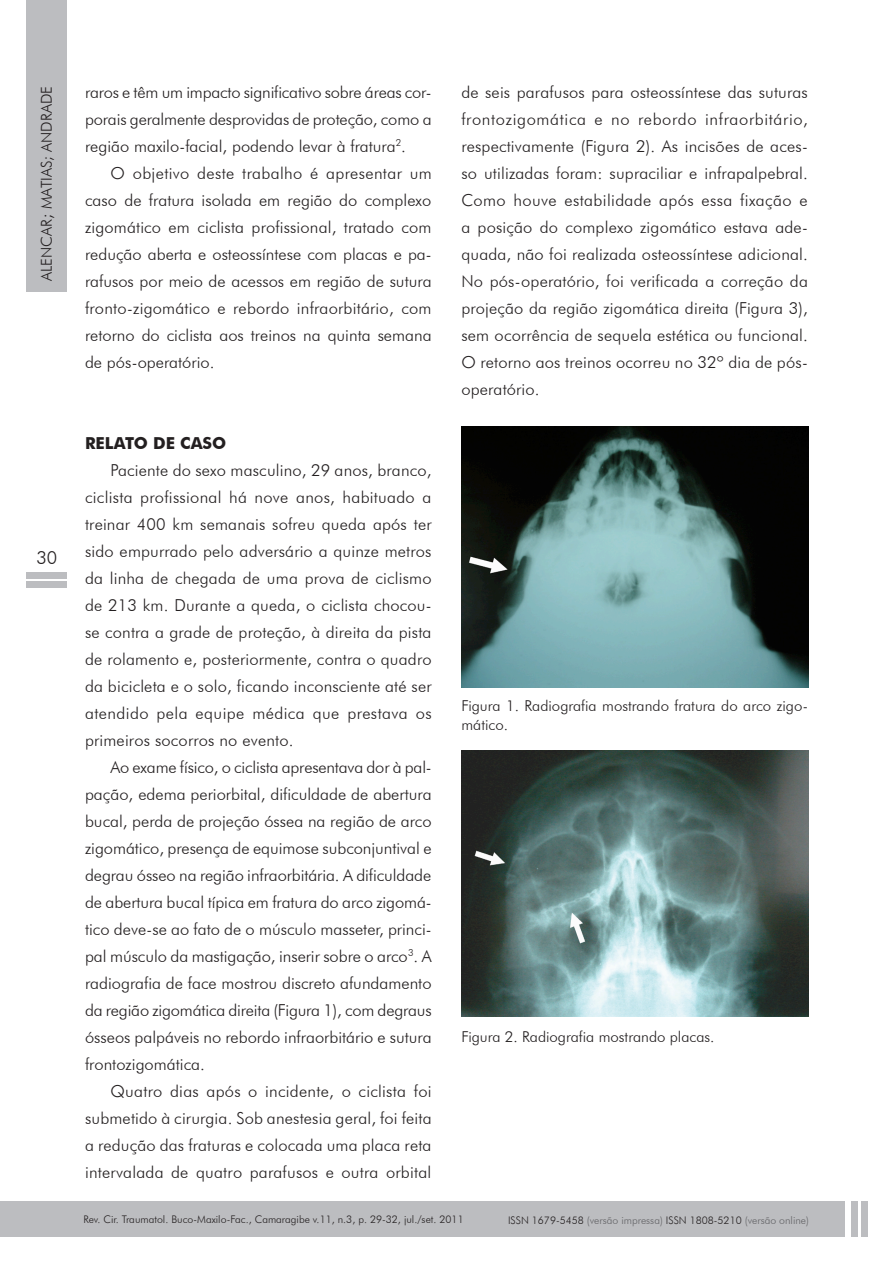
<style>
.page{position:relative;width:893px;height:1263px;background:#fff}
.page>*{position:absolute;margin:0;border:0;box-sizing:border-box;transform-origin:0 0}
.t1{font:300 18px "Futura BT";color:#231f20}
.CORPO{font:300 16.5px/27px "Futura BT";letter-spacing:.005em;color:#231f20;text-align:justify}
.SUBTITULO{font:700 16.5px "Futura BT";color:#231f20}
.LEGENDA{font:300 15px/19.5px "Futura BT";color:#231f20}
.t2{font:300 10.5px "Futura BT";color:#231f20}
.t3{font:300 10.5px "Futura BT";color:#636366}
.s1{font-size:16.5px}
.s2{color:#231f20}
</style>
<div class="page">
<div style="left:27px;top:0;width:40px;height:291px;background:#bcbdc0"></div>
<div style="left:0;top:1201px;width:845px;height:35px;background:#bcbdc0"></div>
<div style="left:861px;top:1201px;width:6px;height:35px;background:#bcbdc0"></div>
<div style="left:851px;top:1201px;width:6px;height:35px;background:#bcbdc0"></div>
<div style="left:26px;top:582px;width:41px;height:6px;background:#bcbdc0"></div>
<div style="left:26px;top:572px;width:41px;height:6px;background:#bcbdc0"></div>
<img style="left:461px;top:427px;width:348px;height:260px">
<img style="left:461px;top:750px;width:347px;height:267px">
<p class="LEGENDA" style="left:37px;top:281px;width:194px;rotate:-90deg">Alencar<span class="s1">;</span> Matias; Andrade</p>
<p class="CORPO" style="left:85px;top:78px;width:348px">raros e têm um impacto significativo sobre áreas cor&shy;porais geralmente desprovidas de proteção, como a região maxilo-facial, podendo levar à fratura<sup>2</sup>.</p>
<p class="CORPO" style="left:85px;top:159px;width:348px;text-indent:26px">O objetivo deste trabalho é apresentar um caso de fratura isolada em região do complexo zigomático em ciclista profissional, tratado com redução aberta e osteossíntese com placas e pa&shy;rafusos por meio de acessos em região de sutura fronto-zigomático e rebordo infraorbitário, com retorno do ciclista aos treinos na quinta semana de pós-operatório.</p>
<p class="t1" style="left:36px;top:546px;width:22px">30</p>
<p class="SUBTITULO" style="left:85px;top:433px;width:41px">RELATO</p>
<p class="SUBTITULO" style="left:153px;top:433px;width:51px">DE CASO</p>
<p class="CORPO" style="left:85px;top:456px;width:348px;text-indent:26px">Paciente do sexo masculino, 29 anos, branco, ciclista profissional há nove anos, habituado a treinar 400 km semanais sofreu queda após ter sido empurrado pelo adversário a quinze metros da linha de chegada de uma prova de ciclismo de 213 km. Durante a queda, o ciclista chocou&shy;se contra a grade de proteção, à direita da pista de rolamento e, posteriormente, contra o quadro da bicicleta e o solo, ficando inconsciente até ser atendido pela equipe médica que prestava os primeiros socorros no evento.</p>
<p class="CORPO" style="left:85px;top:753px;width:348px;text-indent:26px">Ao exame físico, o ciclista apresentava dor à pal&shy;pação, edema periorbital, dificuldade de abertura bucal, perda de projeção óssea na região de arco zigomático, presença de equimose subconjuntival e degrau ósseo na região infraorbitária. A dificuldade de abertura bucal típica em fratura do arco zigomá&shy;tico deve-se ao fato de o músculo masseter, princi&shy;pal músculo da mastigação, inserir sobre o arco<sup>3</sup>. A radiografia de face mostrou discreto afundamento da região zigomática direita (Figura 1), com degraus ósseos palpáveis no rebordo infraorbitário e sutura frontozigomática.</p>
<p class="CORPO" style="left:85px;top:1077px;width:348px;text-indent:26px">Quatro dias após o incidente, o ciclista foi submetido à cirurgia. Sob anestesia geral, foi feita a redução das fraturas e colocada uma placa reta intervalada de quatro parafusos e outra orbital</p>
<p class="CORPO" style="left:461px;top:78px;width:348px">de seis parafusos para osteossíntese das suturas frontozigomática e no rebordo infraorbitário, respectivamente (Figura 2). As incisões de aces&shy;so utilizadas foram: supraciliar e infrapalpebral.<br>Como houve estabilidade após essa fixação e a posição do complexo zigomático estava ade&shy;quada, não foi realizada osteossíntese adicional.<br>No pós-operatório, foi verificada a correção da projeção da região zigomática direita (Figura 3), sem ocorrência de sequela estética ou funcional.<br>O retorno aos treinos ocorreu no 32º dia de pós&shy;operatório.</p>
<p class="LEGENDA" style="left:461px;top:695px;width:348px">Figura 1. Radiografia mostrando fratura do arco zigo&shy;mático.</p>
<p class="LEGENDA" style="left:461px;top:1027px;width:255px">Figura 2. Radiografia mostrando placas.</p>
<p class="t2" style="left:83px;top:1213px;width:382px">Rev. Cir. Traumatol. Buco-Maxilo-Fac., Camaragibe v.11, n.3, p. 29-32, jul./set. 2011</p>
<p class="t3" style="left:508px;top:1214px;width:302px"><span class="s2">ISSN 1679-5458</span> (versão impressa) <span class="s2">ISSN 1808-5210</span> (versão online)</p>
</div>
